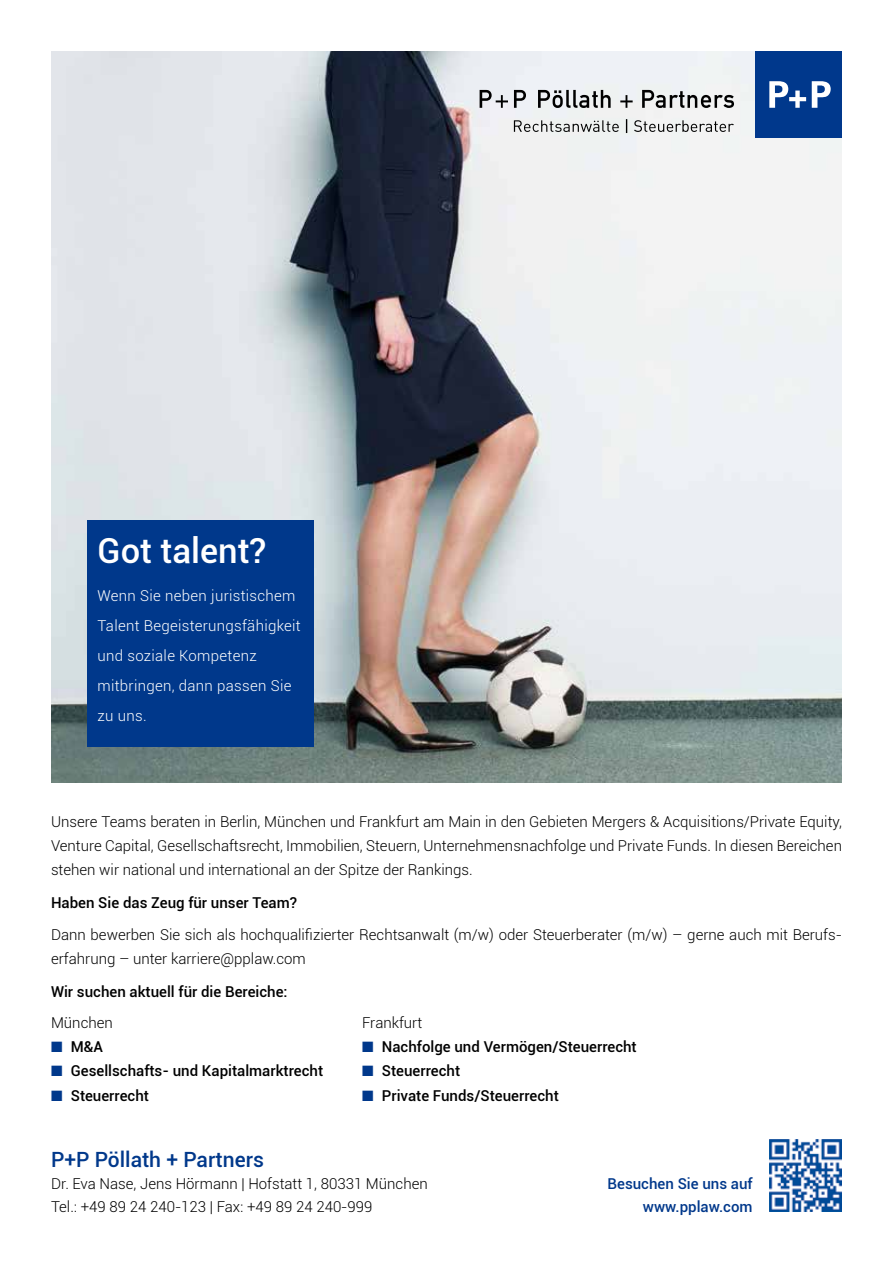
<style>
.page{position:relative;width:893px;height:1263px;background:#fff}
.page>*{position:absolute;margin:0;border:0;box-sizing:border-box;transform-origin:0 0}
.t1{font:500 34.5px "Roboto";color:#fff}
.t2{font:500 21px "Roboto";color:#00388b}
.t3{font:300 15px/24px "Roboto";color:#000;text-align:justify}
.t4{font:500 15px "Roboto";color:#000}
.t5{font:300 15px/29.8px "Roboto";letter-spacing:.02em;color:#fff}
.t6{font:500 15px "Roboto";color:#00388b}
.s1{color:#00388b}
</style>
<div class="page">
<img style="left:769px;top:1139px;width:73px;height:73px">
<img style="left:51px;top:51px;width:791px;height:731px">
<div style="left:87px;top:520px;width:226px;height:227px;background:#00388b"></div>
<div style="left:755px;top:51px;width:87px;height:87px;background:#00388c"></div>
<svg style="left:769px;top:81px;width:37px;height:27px"></svg>
<svg style="left:812px;top:81px;width:19px;height:27px"></svg>
<svg style="left:514px;top:119px;width:220px;height:14px"></svg>
<svg style="left:480px;top:90px;width:254px;height:18px"></svg>
<h1 class="t1" style="left:98px;top:527px;width:170px">Got talent?</h1>
<p class="t5" style="left:98px;top:581px;width:205px">Wenn Sie neben juristischem<br>Talent Begeisterungsfähigkeit und soziale Kompetenz mitbringen, dann passen Sie zu uns.</p>
<p class="t3" style="left:51px;top:809px;width:792px">Unsere Teams beraten in Berlin, München und Frankfurt am Main in den Gebieten Mergers &amp; Acquisitions/Private Equity, Venture Capital, Gesellschaftsrecht, Immobilien, Steuern, Unternehmensnachfolge und Private Funds. In diesen Bereichen stehen wir national und international an der Spitze der Rankings.</p>
<p class="t4" style="left:51px;top:892px;width:248px">Haben Sie das Zeug für unser Team?</p>
<p class="t3" style="left:51px;top:922px;width:792px">Dann bewerben Sie sich als hochqualifizierter Rechtsanwalt (m/w) oder Steuerberater (m/w) – gerne auch mit Berufs&shy;erfahrung – unter karriere@pplaw.com</p>
<p class="t4" style="left:51px;top:981px;width:238px">Wir suchen aktuell für die Bereiche:</p>
<p class="t3" style="left:51px;top:1010px;width:63px">München</p>
<p class="t4" style="left:51px;top:1036px;width:53px"><span class="s1">■</span> M&amp;A</p>
<p class="t4" style="left:51px;top:1060px;width:274px"><span class="s1">■</span> Gesellschafts- und Kapitalmarktrecht</p>
<p class="t4" style="left:51px;top:1085px;width:99px"><span class="s1">■</span> Steuerrecht</p>
<p class="t3" style="left:362px;top:1010px;width:62px">Frankfurt</p>
<p class="t4" style="left:362px;top:1036px;width:276px"><span class="s1">■</span> Nachfolge und Vermögen/Steuerrecht</p>
<p class="t4" style="left:362px;top:1060px;width:99px"><span class="s1">■</span> Steuerrecht</p>
<p class="t4" style="left:362px;top:1085px;width:198px"><span class="s1">■</span> Private Funds/Steuerrecht</p>
<h2 class="t2" style="left:51px;top:1145px;width:214px">P+P Pöllath + Partners</h2>
<p class="t3" style="left:51px;top:1171px;width:378px">Dr. Eva Nase, Jens Hörmann | Hofstatt 1, 80331 München</p>
<p class="t6" style="left:608px;top:1173px;width:146px">Besuchen Sie uns auf</p>
<p class="t3" style="left:51px;top:1194px;width:323px">Tel.: +49 89 24 240-123 | Fax: +49 89 24 240-999</p>
<p class="t6" style="left:643px;top:1196px;width:111px">www.pplaw.com</p>
</div>
